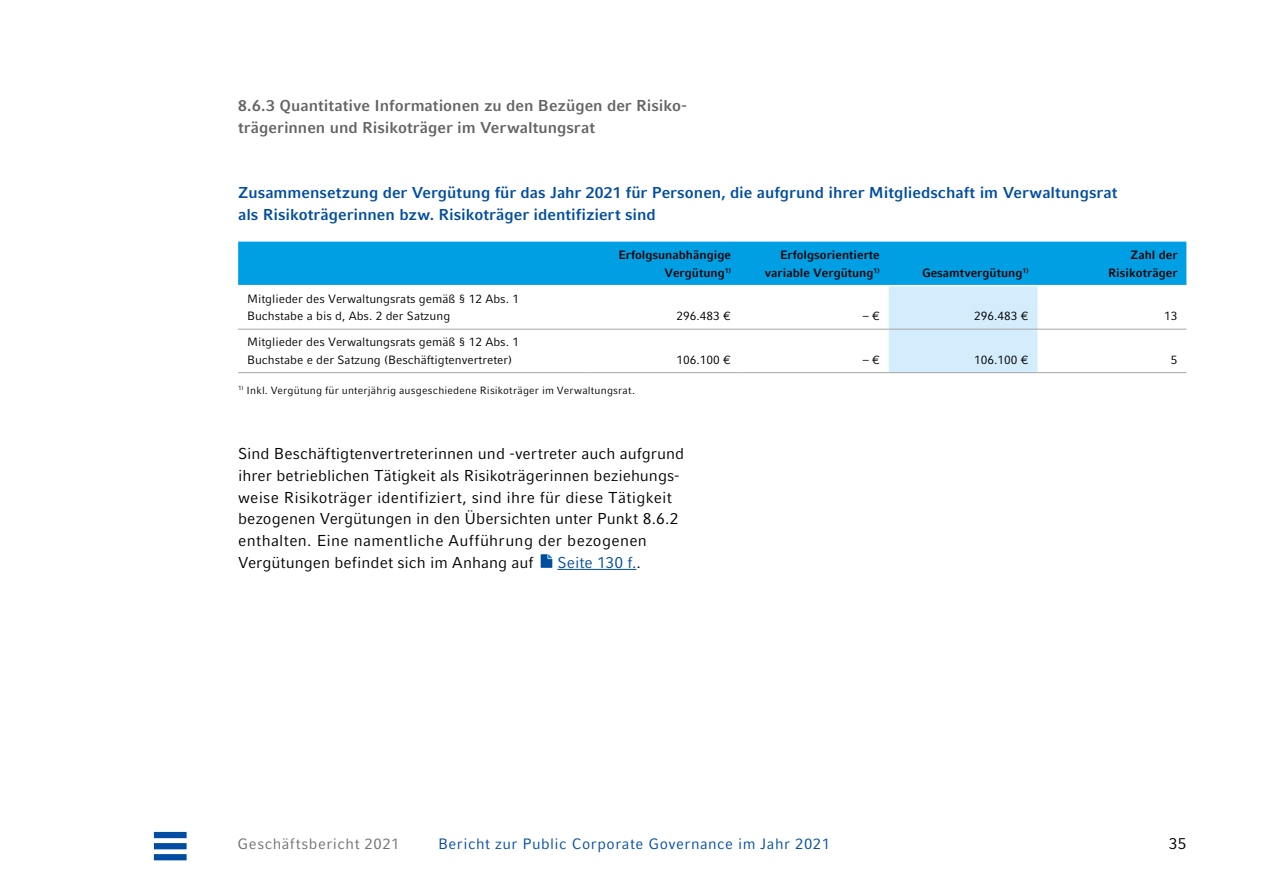
<style>
.page{position:relative;width:1263px;height:893px;background:#fff}
.page>*{position:absolute;margin:0;border:0;box-sizing:border-box;transform-origin:0 0}
._01_Fließtext_NORM_1{font:15.75px/21.8px "Compatil Fact LT Pro";letter-spacing:.005em;color:#000}
._04_Headline_Absatz{font:700 15.75px/21.8px "Compatil Fact LT Pro";color:#024da1}
._05_Headline_Absatz{font:700 15.75px/21.8px "Compatil Fact LT Pro";color:#646464}
._01_Fließtext_NORM_1-2{font:15.75px "Compatil Fact LT Pro";letter-spacing:.005em;color:#024da1}
.t1{font:15px "Compatil Fact LT Pro";letter-spacing:.035em;color:#024da1}
.t2{font:15px "Compatil Fact LT Pro";letter-spacing:.035em;color:#6f7070}
._01_Tabelle_Text_reg{font:12px/17.2px "Compatil Fact LT Pro";color:#000}
._04_Tabelle_Text_bol{font:700 12px/17.2px "Compatil Fact LT Pro";color:#000;text-align:right}
._02_Tabelle_Text_reg{font:12px "Compatil Fact LT Pro";color:#000}
.Tabelle__Fußnote_CD{font:10.5px "Compatil Fact LT Pro";letter-spacing:.02em;color:#000}
.s1{color:#000}
</style>
<div class="page">
<hr style="left:557px;top:569px;width:79px;height:1px;background:#024da1">
<svg style="left:541px;top:554px;width:11px;height:14px"></svg>
<svg style="left:238px;top:242px;width:948px;height:130px"></svg>
<hr style="left:238px;top:329px;width:353px;height:1px;background:#a4a4a4">
<hr style="left:591px;top:329px;width:149px;height:1px;background:#a4a4a4">
<hr style="left:740px;top:329px;width:149px;height:1px;background:#a4a4a4">
<hr style="left:889px;top:329px;width:148px;height:1px;background:#a4a4a4">
<hr style="left:1037px;top:329px;width:149px;height:1px;background:#a4a4a4">
<hr style="left:238px;top:372px;width:353px;height:1px;background:#a4a4a4">
<hr style="left:591px;top:372px;width:149px;height:1px;background:#a4a4a4">
<hr style="left:740px;top:372px;width:149px;height:1px;background:#a4a4a4">
<hr style="left:889px;top:372px;width:148px;height:1px;background:#a4a4a4">
<hr style="left:1037px;top:372px;width:149px;height:1px;background:#a4a4a4">
<hr style="left:238px;top:285px;width:353px;height:1px;background:#fff">
<hr style="left:591px;top:285px;width:149px;height:1px;background:#fff">
<hr style="left:740px;top:285px;width:149px;height:1px;background:#fff">
<hr style="left:889px;top:285px;width:148px;height:1px;background:#fff">
<hr style="left:1037px;top:285px;width:149px;height:1px;background:#fff">
<div style="left:154px;top:832px;width:33px;height:6px;background:#024da1"></div>
<div style="left:154px;top:854px;width:33px;height:6px;background:#024da1"></div>
<div style="left:154px;top:843px;width:33px;height:6px;background:#024da1"></div>
<p class="_05_Headline_Absatz" style="left:238px;top:95px;width:450px">8.6.3 Quantitative Informationen zu den Bezügen der Risiko&shy;trägerinnen und Risikoträger im Verwaltungsrat</p>
<p class="_04_Headline_Absatz" style="left:238px;top:182px;width:881px">Zusammensetzung der Vergütung für das Jahr 2021 für Personen, die aufgrund ihrer Mitgliedschaft im Verwaltungsrat als Risikoträgerinnen bzw. Risikoträger identifiziert sind</p>
<p class="_04_Tabelle_Text_bol" style="left:618px;top:247px;width:114px">Erfolgsunabhängige<br>Vergütung<sup>1)</sup></p>
<p class="_04_Tabelle_Text_bol" style="left:765px;top:247px;width:116px">Erfolgsorientierte variable Vergütung<sup>1)</sup></p>
<p class="_04_Tabelle_Text_bol" style="left:1108px;top:247px;width:71px">Zahl der<br>Risikoträger</p>
<p class="_04_Tabelle_Text_bol" style="left:922px;top:264px;width:108px">Gesamtvergütung<sup>1)</sup></p>
<p class="_01_Tabelle_Text_reg" style="left:247px;top:290px;width:274px">Mitglieder des Verwaltungsrats gemäß § 12 Abs. 1<br>Buchstabe a bis d, Abs. 2 der Satzung</p>
<p class="_01_Tabelle_Text_reg" style="left:247px;top:334px;width:274px">Mitglieder des Verwaltungsrats gemäß § 12 Abs. 1<br>Buchstabe e der Satzung (Beschäftigtenvertreter)</p>
<h4 class="Tabelle__Fußnote_CD" style="left:238px;top:384px;width:398px"><sup>1)</sup> Inkl. Vergütung für unterjährig ausgeschiedene Risikoträger im Verwaltungsrat.</h4>
<p class="_02_Tabelle_Text_reg" style="left:676px;top:309px;width:56px">296.483 €</p>
<p class="_02_Tabelle_Text_reg" style="left:863px;top:309px;width:19px">– €</p>
<p class="_02_Tabelle_Text_reg" style="left:974px;top:309px;width:56px">296.483 €</p>
<p class="_02_Tabelle_Text_reg" style="left:1164px;top:309px;width:15px">13</p>
<p class="_02_Tabelle_Text_reg" style="left:676px;top:353px;width:56px">106.100 €</p>
<p class="_02_Tabelle_Text_reg" style="left:863px;top:353px;width:19px">– €</p>
<p class="_02_Tabelle_Text_reg" style="left:974px;top:353px;width:56px">106.100 €</p>
<p class="_02_Tabelle_Text_reg" style="left:1171px;top:353px;width:8px">5</p>
<p class="_01_Fließtext_NORM_1" style="left:238px;top:443px;width:448px">Sind Beschäftigtenvertreterinnen und -vertreter auch aufgrund ihrer betrieblichen Tätigkeit als Risikoträgerinnen beziehungs&shy;weise Risikoträger identifiziert, sind ihre für diese Tätigkeit bezogenen Vergütungen in den Übersichten unter Punkt 8.6.2 enthalten. Eine namentliche Aufführung der bezogenen Vergütungen befindet sich im Anhang auf</p>
<p class="_01_Fließtext_NORM_1-2" style="left:557px;top:553px;width:85px">Seite 130 f.<span class="s1">.</span></p>
<p class="t2" style="left:238px;top:835px;width:163px">Geschäftsbericht 2021</p>
<p class="t1" style="left:438px;top:835px;width:394px">Bericht zur Public Corporate Governance im Jahr 2021</p>
<p class="_01_Fließtext_NORM_1" style="left:1169px;top:832px;width:19px">35</p>
</div>
